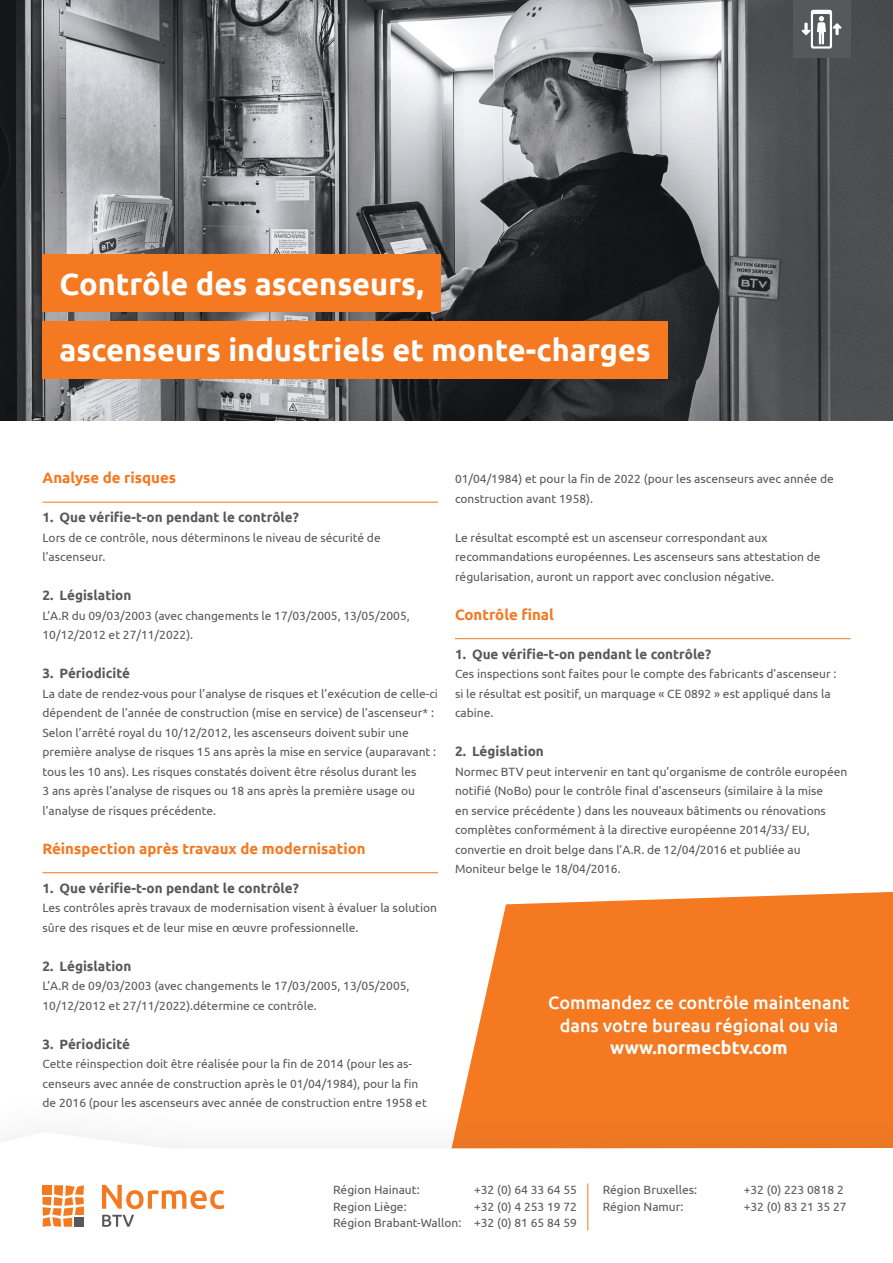
<style>
.page{position:relative;width:893px;height:1263px;background:#fff}
.page>*{position:absolute;margin:0;border:0;box-sizing:border-box;transform-origin:0 0}
._1__Hoofdtitel{font:700 30.75px "Ubuntu";color:#fff}
.t1{font:500 18px/22.5px "Ubuntu";color:#fff;text-align:center}
._2__Oranje_titel{font:700 15px "Ubuntu";color:#f47921}
._2__Oranje_titel-2{font:700 13.5px "Ubuntu";color:#57585a}
._5__Platte_tekst_in{font:12px/19.5px "Ubuntu";color:#57585a}
.s1{font-weight:700}
</style>
<div class="page">
<img style="left:0;top:0;width:893px;height:421px">
<div style="left:793px;top:0;width:57px;height:58px;background:#57585a"></div>
<div style="left:43px;top:321px;width:625px;height:57px;background:#f47921"></div>
<div style="left:43px;top:254px;width:398px;height:58px;background:#f47921"></div>
<svg style="left:802px;top:10px;width:39px;height:39px"></svg>
<svg style="left:464px;top:891px;width:429px;height:200px;background:#f48434"></svg>
<hr style="left:43px;top:502px;width:395px;height:1px;background:#f47921">
<hr style="left:43px;top:872px;width:395px;height:1px;background:#f47921">
<hr style="left:455px;top:638px;width:395px;height:1px;background:#f47921">
<div style="left:0;top:1091px;width:893px;height:172px;background:#57585a;opacity:.15"></div>
<svg style="left:0;top:1132px;width:893px;height:131px"></svg>
<svg style="left:102px;top:1185px;width:122px;height:42px"></svg>
<svg style="left:43px;top:1185px;width:41px;height:42px"></svg>
<hr style="left:587px;top:1183px;width:1px;height:47px;background:#f47921">
<p class="_1__Hoofdtitel" style="left:60px;top:265px;width:366px">Contrôle des ascenseurs,</p>
<p class="_1__Hoofdtitel" style="left:60px;top:332px;width:593px">ascenseurs industriels et monte-charges</p>
<p class="_2__Oranje_titel" style="left:43px;top:469px;width:135px">Analyse de risques</p>
<p class="_2__Oranje_titel-2" style="left:43px;top:509px;width:258px">1. Que vérifie-t-on pendant le contrôle?</p>
<p class="_5__Platte_tekst_in" style="left:43px;top:527px;width:340px">Lors de ce contrôle, nous déterminons le niveau de sécurité de l’ascenseur.</p>
<p class="_2__Oranje_titel-2" style="left:43px;top:587px;width:90px">2. Législation</p>
<p class="_5__Platte_tekst_in" style="left:43px;top:605px;width:369px">L’A.R du 09/03/2003 (avec changements le 17/03/2005, 13/05/2005,<br>10/12/2012 et 27/11/2022).</p>
<p class="_2__Oranje_titel-2" style="left:43px;top:665px;width:89px">3. Périodicité</p>
<p class="_5__Platte_tekst_in" style="left:43px;top:683px;width:397px">La date de rendez-vous pour l’analyse de risques et l’exécution de celle-ci dépendent de l’année de construction (mise en service) de l’ascenseur* :</p>
<p class="_5__Platte_tekst_in" style="left:43px;top:722px;width:395px">Selon l’arrêté royal du 10/12/2012, les ascenseurs doivent subir une première analyse de risques 15 ans après la mise en service (auparavant : tous les 10 ans). Les risques constatés doivent être résolus durant les<br>3 ans après l’analyse de risques ou 18 ans après la première usage ou l’analyse de risques précédente.</p>
<p class="_2__Oranje_titel" style="left:43px;top:839px;width:325px">Réinspection après travaux de modernisation</p>
<p class="_2__Oranje_titel-2" style="left:43px;top:880px;width:258px">1. Que vérifie-t-on pendant le contrôle?</p>
<p class="_5__Platte_tekst_in" style="left:43px;top:898px;width:396px">Les contrôles après travaux de modernisation visent à évaluer la solution sûre des risques et de leur mise en œuvre professionnelle.</p>
<p class="_2__Oranje_titel-2" style="left:43px;top:958px;width:90px">2. Législation</p>
<p class="_5__Platte_tekst_in" style="left:43px;top:976px;width:368px">L’A.R de 09/03/2003 (avec changements le 17/03/2005, 13/05/2005,<br>10/12/2012 et 27/11/2022).détermine ce contrôle.</p>
<p class="_2__Oranje_titel-2" style="left:43px;top:1036px;width:89px">3. Périodicité</p>
<p class="_5__Platte_tekst_in" style="left:43px;top:1054px;width:386px">Cette réinspection doit être réalisée pour la fin de 2014 (pour les as&shy;censeurs avec année de construction après le 01/04/1984), pour la fin de 2016 (pour les ascenseurs avec année de construction entre 1958 et</p>
<p class="_5__Platte_tekst_in" style="left:455px;top:469px;width:380px">01/04/1984) et pour la fin de 2022 (pour les ascenseurs avec année de construction avant 1958).</p>
<p class="_5__Platte_tekst_in" style="left:455px;top:527px;width:367px">Le résultat escompté est un ascenseur correspondant aux recommandations européennes. Les ascenseurs sans attestation de régularisation, auront un rapport avec conclusion négative.</p>
<p class="_2__Oranje_titel" style="left:455px;top:605px;width:101px">Contrôle final</p>
<p class="_2__Oranje_titel-2" style="left:455px;top:646px;width:258px">1. Que vérifie-t-on pendant le contrôle?</p>
<p class="_5__Platte_tekst_in" style="left:455px;top:664px;width:383px">Ces inspections sont faites pour le compte des fabricants d’ascenseur : si le résultat est positif, un marquage « CE 0892 » est appliqué dans la cabine.</p>
<p class="_2__Oranje_titel-2" style="left:455px;top:743px;width:90px">2. Législation</p>
<p class="_5__Platte_tekst_in" style="left:455px;top:761px;width:394px">Normec BTV peut intervenir en tant qu’organisme de contrôle européen notifié (NoBo) pour le contrôle final d’ascenseurs (similaire à la mise<br>en service précédente ) dans les nouveaux bâtiments ou rénovations complètes conformément à la directive européenne 2014/33/ EU, convertie en droit belge dans l’A.R. de 12/04/2016 et publiée au Moniteur belge le 18/04/2016.</p>
<p class="t1" style="left:548px;top:991px;width:303px">Commandez ce contrôle maintenant dans votre bureau régional ou via <span class="s1">www.normecbtv.com</span></p>
<p class="_5__Platte_tekst_in" style="left:333px;top:1179px;width:88px">Région Hainaut:</p>
<p class="_5__Platte_tekst_in" style="left:474px;top:1179px;width:104px">+32 (0) 64 33 64 55</p>
<p class="_5__Platte_tekst_in" style="left:333px;top:1196px;width:75px">Region Liège:</p>
<p class="_5__Platte_tekst_in" style="left:333px;top:1197px;width:245px;line-height:16.5px;text-align:right">+32 (0) 4 253 19 72<br>Région Brabant-Wallon: +32 (0) 81 65 84 59</p>
<p class="_5__Platte_tekst_in" style="left:603px;top:1179px;width:96px">Région Bruxelles:</p>
<p class="_5__Platte_tekst_in" style="left:744px;top:1179px;width:102px">+32 (0) 223 0818 2</p>
<p class="_5__Platte_tekst_in" style="left:603px;top:1196px;width:82px">Région Namur:</p>
<p class="_5__Platte_tekst_in" style="left:744px;top:1196px;width:104px">+32 (0) 83 21 35 27</p>
</div>
